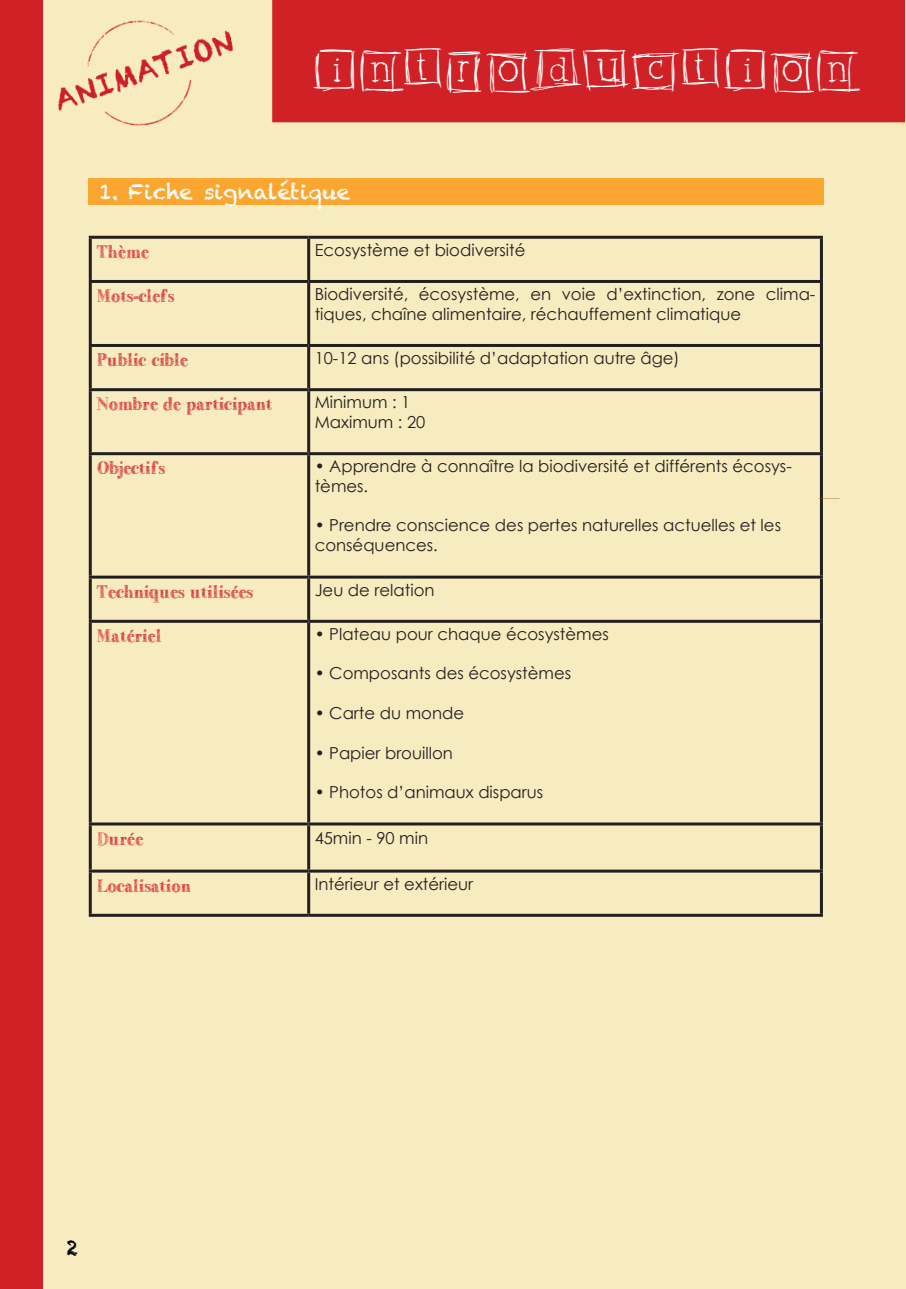
<style>
.page{position:relative;width:906px;height:1289px;background:#fff}
.page>*{position:absolute;margin:0;border:0;box-sizing:border-box;transform-origin:0 0}
.t1{font:45px "Alphabits Squared";color:#fff}
.t2{font:21px "Chalkduster";color:#fff}
.t3{font:21px "Chalkduster";color:#000001}
.t4{font:18px "Little Bird";color:#d02126}
.t5{font:16.5px/19.8px "Century Gothic";color:#231f20}
</style>
<div class="page">
<div style="left:43px;top:0;width:863px;height:1288px;background:#f7ebc0"></div>
<hr style="left:89px;top:236px;width:220px;height:3px;background:#231f20">
<hr style="left:89px;top:239px;width:3px;height:41px;background:#231f20">
<hr style="left:309px;top:236px;width:514px;height:3px;background:#231f20">
<hr style="left:307px;top:239px;width:3px;height:41px;background:#231f20">
<hr style="left:820px;top:239px;width:3px;height:41px;background:#231f20">
<hr style="left:89px;top:280px;width:220px;height:3px;background:#231f20">
<hr style="left:89px;top:283px;width:3px;height:61px;background:#231f20">
<hr style="left:309px;top:280px;width:514px;height:3px;background:#231f20">
<hr style="left:307px;top:283px;width:3px;height:61px;background:#231f20">
<hr style="left:820px;top:283px;width:3px;height:61px;background:#231f20">
<hr style="left:89px;top:344px;width:220px;height:3px;background:#231f20">
<hr style="left:89px;top:347px;width:3px;height:41px;background:#231f20">
<hr style="left:309px;top:344px;width:514px;height:3px;background:#231f20">
<hr style="left:307px;top:347px;width:3px;height:41px;background:#231f20">
<hr style="left:820px;top:347px;width:3px;height:41px;background:#231f20">
<hr style="left:89px;top:388px;width:220px;height:3px;background:#231f20">
<hr style="left:89px;top:391px;width:3px;height:61px;background:#231f20">
<hr style="left:309px;top:388px;width:514px;height:3px;background:#231f20">
<hr style="left:307px;top:391px;width:3px;height:61px;background:#231f20">
<hr style="left:820px;top:391px;width:3px;height:61px;background:#231f20">
<hr style="left:89px;top:452px;width:220px;height:3px;background:#231f20">
<hr style="left:89px;top:455px;width:3px;height:120px;background:#231f20">
<hr style="left:309px;top:452px;width:514px;height:3px;background:#231f20">
<hr style="left:307px;top:455px;width:3px;height:120px;background:#231f20">
<hr style="left:820px;top:455px;width:3px;height:120px;background:#231f20">
<hr style="left:89px;top:575px;width:220px;height:3px;background:#231f20">
<hr style="left:89px;top:578px;width:3px;height:42px;background:#231f20">
<hr style="left:309px;top:575px;width:514px;height:3px;background:#231f20">
<hr style="left:307px;top:578px;width:3px;height:42px;background:#231f20">
<hr style="left:820px;top:578px;width:3px;height:42px;background:#231f20">
<hr style="left:89px;top:620px;width:220px;height:3px;background:#231f20">
<hr style="left:89px;top:623px;width:3px;height:199px;background:#231f20">
<hr style="left:309px;top:620px;width:514px;height:3px;background:#231f20">
<hr style="left:307px;top:623px;width:3px;height:199px;background:#231f20">
<hr style="left:820px;top:623px;width:3px;height:199px;background:#231f20">
<hr style="left:89px;top:822px;width:220px;height:3px;background:#231f20">
<hr style="left:89px;top:825px;width:3px;height:44px;background:#231f20">
<hr style="left:309px;top:822px;width:514px;height:3px;background:#231f20">
<hr style="left:307px;top:825px;width:3px;height:44px;background:#231f20">
<hr style="left:820px;top:825px;width:3px;height:44px;background:#231f20">
<hr style="left:89px;top:869px;width:220px;height:3px;background:#231f20">
<hr style="left:89px;top:872px;width:3px;height:41px;background:#231f20">
<hr style="left:309px;top:869px;width:514px;height:3px;background:#231f20">
<hr style="left:307px;top:872px;width:3px;height:41px;background:#231f20">
<hr style="left:820px;top:872px;width:3px;height:41px;background:#231f20">
<hr style="left:89px;top:913px;width:220px;height:3px;background:#231f20">
<hr style="left:309px;top:913px;width:514px;height:3px;background:#231f20">
<div style="left:0;top:0;width:43px;height:1288px;background:#d02126"></div>
<div style="left:272px;top:0;width:633px;height:122px;background:#d02126"></div>
<div style="left:89px;top:179px;width:735px;height:26px;background:#faa631"></div>
<img style="left:43px;top:14px;width:193px;height:119px">
<p class="t1" style="left:313px;top:44px;width:549px">INTRODUCTION</p>
<p class="t2" style="left:99px;top:179px;width:253px">1. Fiche signalétique</p>
<p class="t4" style="left:96px;top:242px;width:53px">Thème</p>
<p class="t5" style="left:315px;top:239px;width:212px">Ecosystème et biodiversité</p>
<p class="t4" style="left:96px;top:286px;width:79px">Mots-clefs</p>
<p class="t5" style="left:315px;top:284px;width:502px">Biodiversité, écosystème, en voie d’extinction, zone clima&shy;tiques, chaîne alimentaire, réchauffement climatique</p>
<p class="t4" style="left:96px;top:350px;width:92px">Public cible</p>
<p class="t5" style="left:315px;top:348px;width:366px">10-12 ans (possibilité d’adaptation autre âge)</p>
<p class="t4" style="left:96px;top:394px;width:176px">Nombre de participant</p>
<p class="t5" style="left:315px;top:392px;width:97px">Minimum : 1</p>
<p class="t5" style="left:315px;top:412px;width:112px">Maximum : 20</p>
<p class="t4" style="left:96px;top:458px;width:69px">Objectifs</p>
<p class="t5" style="left:315px;top:456px;width:479px">• Apprendre à connaître la biodiversité et différents écosys&shy;tèmes.</p>
<p class="t5" style="left:315px;top:515px;width:468px">• Prendre conscience des pertes naturelles actuelles et les conséquences.</p>
<p class="t4" style="left:96px;top:582px;width:157px">Techniques utilisées</p>
<p class="t5" style="left:315px;top:579px;width:121px">Jeu de relation</p>
<p class="t4" style="left:96px;top:626px;width:66px">Matériel</p>
<p class="t5" style="left:315px;top:623px;width:296px">• Plateau pour chaque écosystèmes</p>
<p class="t5" style="left:315px;top:663px;width:258px">• Composants des écosystèmes</p>
<p class="t5" style="left:315px;top:702px;width:151px">• Carte du monde</p>
<p class="t5" style="left:315px;top:742px;width:140px">• Papier brouillon</p>
<p class="t5" style="left:315px;top:782px;width:230px">• Photos d’animaux disparus</p>
<p class="t4" style="left:96px;top:828px;width:47px">Durée</p>
<p class="t5" style="left:315px;top:827px;width:115px">45min - 90 min</p>
<p class="t4" style="left:96px;top:875px;width:95px">Localisation</p>
<p class="t5" style="left:315px;top:873px;width:160px">Intérieur et extérieur</p>
<p class="t3" style="left:66px;top:1235px;width:13px">2</p>
</div>
